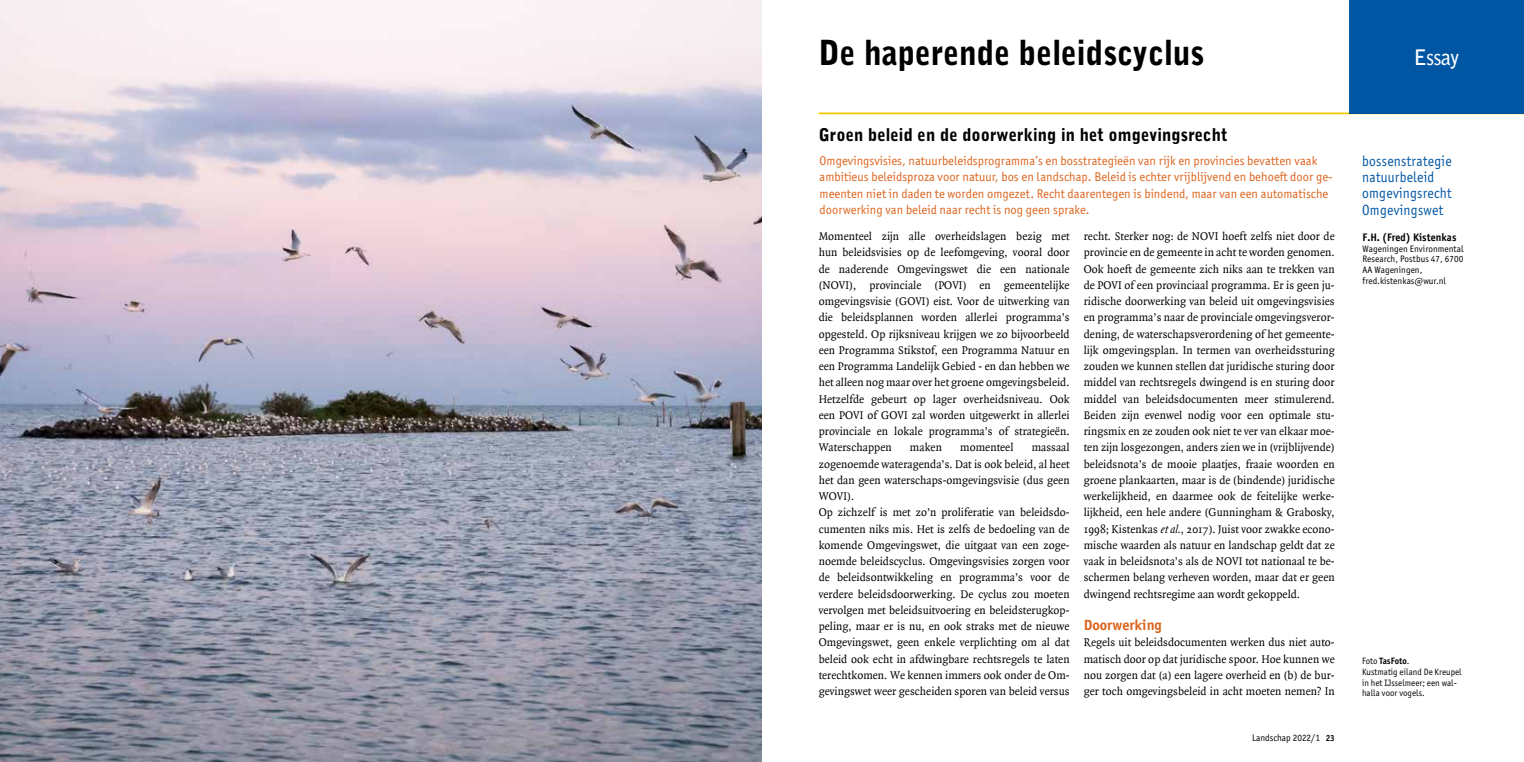
<style>
.page{position:relative;width:1524px;height:762px;background:#fff}
.page>*{position:absolute;margin:0;border:0;box-sizing:border-box;transform-origin:0 0}
.t1{font:900 34.38px "Bell Gothic Std";color:#000;scale:.92 1}
.t2{font:700 21.25px "Bell Gothic Std";letter-spacing:-.015em;color:#fff;scale:.92 1}
.t3{font:900 17.5px "Bell Gothic Std";letter-spacing:.005em;color:#000;scale:.95 1}
.t4{font:14.75px/16.2px "Officina Sans ITC Pro";letter-spacing:.02em;color:#0056a3;scale:.92 1}
.t5{font:700 14.75px "Officina Sans ITC Pro";color:#dc641d}
.t6{font:12.75px/16.2px "Officina Sans ITC Pro";letter-spacing:.005em;color:#dc641d}
.t7{font:12px/16.2px "Quadraat";letter-spacing:.005em;color:#000;text-align:justify;scale:.96 1}
.t8{font:700 11px "Officina Sans ITC Pro";letter-spacing:.01em;color:#000;scale:.95 1}
.t9{font:9.62px "Officina Sans ITC Pro";color:#000;scale:.96 1}
.t10{font:9.38px/10.8px "Officina Sans ITC Pro";letter-spacing:.005em;color:#000}
.t11{font:9.25px/10.8px "Officina Sans ITC Pro";letter-spacing:.005em;color:#000;scale:.95 1}
.s1{font-family:"Quadraat Pro";font-style:italic}
.s2{font-weight:700;font-size:8.75px}
.s3{font-weight:700}
</style>
<div class="page">
<hr style="left:819px;top:113px;width:705px;height:1px;background:#f5c500">
<div style="left:1349px;top:0;width:175px;height:113px;background:#0056a3"></div>
<img style="left:0;top:0;width:762px;height:762px">
<h1 class="t1" style="left:819px;top:32px;width:421px">De haperende beleidscyclus</h1>
<h2 class="t2" style="left:1413px;top:44px;width:51px">Essay</h2>
<h3 class="t3" style="left:819px;top:124px;width:432px">Groen beleid en de doorwerking in het omgevingsrecht</h3>
<p class="t6" style="left:819px;top:153px;width:514px">Omgevingsvisies, natuurbeleidsprogramma’s en bosstrategieën van rijk en provincies bevatten vaak ambitieus beleidsproza voor natuur, bos en landschap. Beleid is echter vrijblijvend en behoeft door ge&shy;meenten niet in daden te worden omgezet. Recht daarentegen is bindend, maar van een automatische doorwerking van beleid naar recht is nog geen sprake.</p>
<p class="t7" style="left:819px;top:228px;width:263px">Momenteel zijn alle overheidslagen bezig met hun beleidsvisies op de leefomgeving, vooral door de naderende Omgevingswet die een nationale (NOVI), provinciale (POVI) en gemeentelijke omgevingsvisie (GOVI) eist. Voor de uitwerking van die beleidsplannen worden allerlei programma’s opgesteld. Op rijksniveau krijgen we zo bijvoorbeeld een Programma Stikstof, een Programma Natuur en een Programma Landelijk Gebied - en dan hebben we het alleen nog maar over het groene omgevingsbeleid.<br>Hetzelfde gebeurt op lager overheidsniveau. Ook een POVI of GOVI zal worden uitgewerkt in allerlei provinciale en lokale programma’s of strategieën.<br>Waterschappen</p>
<p class="t7" style="left:819px;top:440px;width:263px;text-align:left;text-indent:213px">massaal zogenoemde wateragenda’s. Dat is ook beleid, al heet het dan geen waterschaps-omgevingsvisie (dus geen WOVI).<br>Op zichzelf is met zo’n proliferatie van beleidsdo&shy;cumenten niks mis. Het is zelfs de bedoeling van de komende Omgevingswet, die uitgaat van een zoge&shy;noemde beleidscyclus. Omgevingsvisies zorgen voor de beleidsontwikkeling en programma’s voor de verdere beleidsdoorwerking. De cyclus zou moeten vervolgen met beleidsuitvoering en beleidsterugkop&shy;peling, maar er is nu, en ook straks met de nieuwe Omgevingswet, geen enkele verplichting om al dat beleid ook echt in afdwingbare rechtsregels te laten terechtkomen. We kennen immers ook onder de Om&shy;gevingswet weer gescheiden sporen van beleid versus</p>
<p class="t7" style="left:910px;top:440px;width:35px">maken</p>
<p class="t7" style="left:960px;top:440px;width:57px">momenteel</p>
<p class="t7" style="left:1084px;top:228px;width:263px">recht. Sterker nog: de NOVI hoeft zelfs niet door de provincie en de gemeente in acht te worden genomen.<br>Ook hoeft de gemeente zich niks aan te trekken van de POVI of een provinciaal programma. Er is geen ju&shy;ridische doorwerking van beleid uit omgevingsvisies en programma’s naar de provinciale omgevingsveror&shy;dening, de waterschapsverordening of het gemeente&shy;lijk omgevingsplan. In termen van overheidssturing zouden we kunnen stellen dat juridische sturing door middel van rechtsregels dwingend is en sturing door middel van beleidsdocumenten meer stimulerend.<br>Beiden zijn evenwel nodig voor een optimale stu&shy;ringsmix en ze zouden ook niet te ver van elkaar moe&shy;ten zijn losgezongen, anders zien we in (vrijblijvende) beleidsnota’s de mooie plaatjes, fraaie woorden en groene plankaarten, maar is de (bindende) juridische werkelijkheid, en daarmee ook de feitelijke werke&shy;lijkheid, een hele andere (Gunningham &amp; Grabosky, 1998; Kistenkas <span class="s1">etal.</span>, 2017). Juist voor zwakke econo&shy;mische waarden als natuur en landschap geldt dat ze vaak in beleidsnota’s als de NOVI tot nationaal te be&shy;schermen belang verheven worden, maar dat er geen dwingend rechtsregime aan wordt gekoppeld.</p>
<p class="t5" style="left:1084px;top:616px;width:80px">Doorwerking</p>
<p class="t7" style="left:1084px;top:635px;width:263px">Regels uit beleidsdocumenten werken dus niet auto&shy;matisch door op dat juridische spoor. Hoe kunnen we nou zorgen dat (a) een lagere overheid en (b) de bur&shy;ger toch omgevingsbeleid in acht moeten nemen? In</p>
<p class="t9" style="left:1252px;top:732px;width:88px">Landschap 2022/1 <span class="s2">23</span></p>
<p class="t4" style="left:1362px;top:153px;width:99px">bossenstrategie natuurbeleid omgevingsrecht<br>Omgevingswet</p>
<p class="t8" style="left:1362px;top:230px;width:100px">F.H. (Fred) Kistenkas</p>
<p class="t10" style="left:1362px;top:243px;width:103px">Wageningen Environmental<br>Research, Postbus 47, 6700<br>AA Wageningen, fred.kistenkas@wur.nl</p>
<p class="t11" style="left:1362px;top:655px;width:106px">Foto <span class="s3">TasFoto</span>.<br>Kustmatig eiland De Kreupel in het IJsselmeer; een wal&shy;halla voor vogels.</p>
</div>
